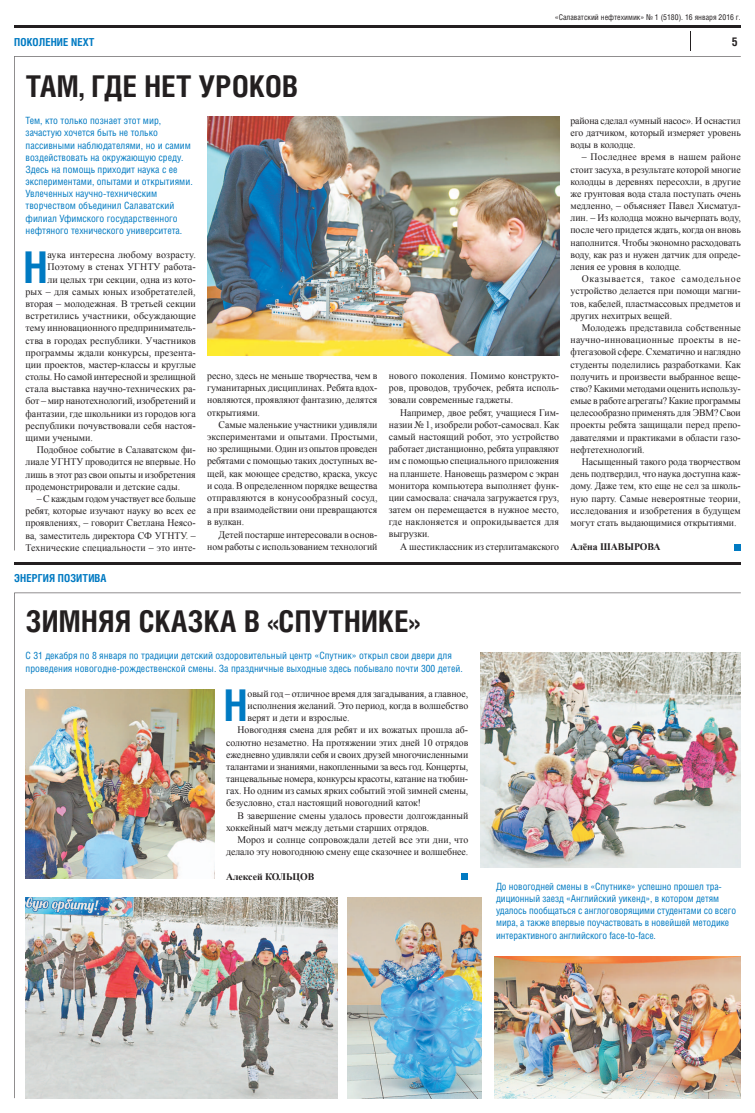
<style>
.page{position:relative;width:755px;height:1113px;background:#fff}
.page>*{position:absolute;margin:0;border:0;box-sizing:border-box;transform-origin:0 0}
.t1{font:700 43.7px "Helios Cond";color:#007ac2}
.t2{font:700 30px "Helios Cond";letter-spacing:.01em;color:#231f20}
.t3{font:700 12px "Helios Cond";color:#231f20}
.t4{font:700 11px "Helios Cond";letter-spacing:.01em;color:#007ac2}
.t5{font:10px/12.2px "Times New Roman";letter-spacing:-.005em;color:#231f20;text-align:justify}
.t6{font:10px/12.2px "Helios Cond";color:#007ac2}
.t7{font:10px "Times New Roman";letter-spacing:.015em;color:#231f20}
.t8{font:700 10px "Times New Roman";letter-spacing:-.005em;color:#231f20}
.t9{font:8px "Helios Cond";color:#231f20}
</style>
<div class="page">
<svg style="left:690px;top:31px;width:1px;height:20px"></svg>
<hr style="left:14px;top:26px;width:726px;height:2px;background:#231f20">
<img style="left:14px;top:56px;width:726px;height:494px">
<img style="left:14px;top:592px;width:726px;height:506px">
<hr style="left:14px;top:563px;width:726px;height:2px;background:#231f20">
<div style="left:733px;top:543px;width:7px;height:7px;background:#007ac2"></div>
<div style="left:461px;top:872px;width:7px;height:7px;background:#007ac2"></div>
<p class="t4" style="left:14px;top:34px;width:82px">поколение NEXT</p>
<p class="t9" style="left:554px;top:12px;width:187px">«Салаватский нефтехимик» № 1 (5180). 16 января 2016 г.</p>
<p class="t3" style="left:731px;top:33px;width:7px">5</p>
<h2 class="t2" style="left:26px;top:66px;width:273px">там, Где нет Уроков</h2>
<p class="t6" style="left:26px;top:114px;width:168px">Тем, кто только познает этот мир, зачастую хочется быть не только пассивными наблюдателями, но и самим воздействовать на окружающую среду.<br>Здесь на помощь приходит наука с ее экспериментами, опытами и открытиями.<br>Увлеченных научно-техническим творчеством объединил Салаватский филиал Уфимского государственного нефтяного технического университета.</p>
<h1 class="t1" style="left:23px;top:237px;width:26px">н</h1>
<p class="t7" style="left:47px;top:248px;width:150px">аука интересна любому возрасту.</p>
<p class="t5" style="left:47px;top:261px;width:150px">Поэтому в стенах УГНТУ работа-</p>
<p class="t5" style="left:47px;top:273px;width:150px">ли целых три секции, одна из кото-</p>
<p class="t5" style="left:26px;top:285px;width:171px">рых – для самых юных изобретателей,</p>
<p class="t5" style="left:26px;top:297px;width:172px">вторая – молодежная. В третьей секции</p>
<p class="t7" style="left:26px;top:309px;width:172px">встретились участники, обсуждающие</p>
<p class="t5" style="left:26px;top:322px;width:172px">тему инновационного предприниматель-</p>
<p class="t5" style="left:26px;top:334px;width:172px">ства в городах республики. Участников</p>
<p class="t5" style="left:26px;top:346px;width:172px">программы ждали конкурсы, презента-</p>
<p class="t5" style="left:26px;top:358px;width:172px">ции проектов, мастер-классы и круглые</p>
<p class="t5" style="left:26px;top:370px;width:172px">столы. Но самой интересной и зрелищной</p>
<p class="t5" style="left:26px;top:383px;width:172px">стала выставка научно-технических ра-</p>
<p class="t5" style="left:26px;top:395px;width:172px">бот – мир нанотехнологий, изобретений и</p>
<p class="t5" style="left:26px;top:407px;width:172px">фантазии, где школьники из городов юга</p>
<p class="t5" style="left:26px;top:419px;width:172px">республики почувствовали себя настоя-</p>
<p class="t5" style="left:26px;top:431px;width:69px">щими учеными.</p>
<p class="t5" style="left:37px;top:443px;width:160px">Подобное событие в Салаватском фи-</p>
<p class="t5" style="left:26px;top:456px;width:172px">лиале УГНТУ проводится не впервые. Но</p>
<p class="t5" style="left:26px;top:468px;width:172px">лишь в этот раз свои опыты и изобретения</p>
<p class="t5" style="left:26px;top:480px;width:156px">продемонстрировали и детские сады.</p>
<p class="t5" style="left:26px;top:492px;width:172px;text-indent:11px">– С каждым годом участвует все больше ребят, которые изучают науку во всех ее проявлениях, – говорит Светлана Неясо&shy;ва, замес титель директора СФ УГНТУ. – Технические специальности – это инте-</p>
<p class="t4" style="left:14px;top:570px;width:94px">ЭнерГия позитива</p>
<p class="t5" style="left:207px;top:369px;width:172px">ресно, здесь не меньше творчества, чем в гуманитарных дисциплинах. Ребята вдох&shy;новляются, проявляют фантазию, делятся открытиями.</p>
<p class="t5" style="left:207px;top:418px;width:172px;text-indent:11px">Самые маленькие участники удивляли экспериментами и опытами. Простыми, но зрелищными. Один из опытов проведен ребятами с помощью таких доступных ве&shy;щей, как моющее средство, краска, уксус и сода. В определенном порядке вещества отправляются в конусообразный сосуд, а при взаимодействии они превращаются в вулкан.</p>
<p class="t5" style="left:207px;top:528px;width:172px;text-align:right">Детей постарше интересовали в основ&shy;ном работы с использованием технологий</p>
<p class="t5" style="left:388px;top:369px;width:172px">нового поколения. Помимо конструкто&shy;ров, проводов, трубочек, ребята исполь&shy;зовали современные гаджеты.</p>
<p class="t5" style="left:388px;top:406px;width:172px;text-indent:11px">Например, двое ребят, учащиеся Гим&shy;назии № 1, изобрели робот-самосвал. Как самый настоящий робот, это устройство работает дистанционно, ребята управляют им с помощью специального приложения на планшете. Нановещь размером с экран монитора компьютера выполняет функ&shy;ции самосвала: сначала загружается груз, затем он перемещается в нужное место, где наклоняется и опрокидывается для выгрузки.</p>
<p class="t5" style="left:400px;top:540px;width:160px">А шестиклассник из стерлитамакского</p>
<p class="t5" style="left:570px;top:114px;width:172px">района сделал «умный насос». И оснастил его датчиком, который измеряет уровень воды в колодце.</p>
<p class="t5" style="left:570px;top:151px;width:172px;text-indent:11px">– Последнее время в нашем районе стоит засуха, в результате которой многие колодцы в деревнях пересохли, в другие же грунтовая вода стала поступать очень медленно, – объясняет Павел Хисматул&shy;лин. – Из колодца можно вычерпать воду, после чего придется ждать, когда он вновь наполнится. Чтобы экономно расходовать воду, как раз и нужен датчик для опреде&shy;ления ее уровня в колодце.</p>
<p class="t5" style="left:570px;top:273px;width:172px;text-indent:11px">Оказывается, такое самодельное устройство делается при помощи магни&shy;тов, кабелей, пластмассовых предметов и других нехитрых вещей.</p>
<p class="t5" style="left:570px;top:321px;width:172px;text-indent:11px">Молодежь представила собственные научно-инновационные проекты в не&shy;фтегазовой сфере. Схематично и наглядно студенты поделились разработками. Как получить и произвести выбранное веще&shy;ство? Какими методами оценить использу&shy;емые в работе агрегаты? Какие программы целесообразно применять для ЭВМ? Свои проекты ребята защищали перед препо&shy;давателями и практиками в области газо&shy;нефтетехнологий.</p>
<p class="t5" style="left:570px;top:455px;width:172px;text-indent:11px">Насыщенный такого рода творчеством день подтвердил, что наука доступна каж&shy;дому. Даже тем, кто еще не сел за школь&shy;ную парту. Самые невероятные теории, исследования и изобретения в будущем могут стать выдающимися открытиями.</p>
<p class="t8" style="left:570px;top:540px;width:91px">Алёна ШАВЫРоВА</p>
<h2 class="t2" style="left:26px;top:601px;width:395px">зимняя сказка в «спУтнике»</h2>
<p class="t6" style="left:26px;top:649px;width:438px">С 31 декабря по 8 января по традиции детский оздоровительный центр «Спутник» открыл свои двери для проведения новогодне-рождественской смены. За праздничные выходные здесь побывало почти 300 детей.</p>
<h1 class="t1" style="left:224px;top:676px;width:25px">н</h1>
<p class="t5" style="left:247px;top:687px;width:222px">овый год – отличное время для загадывания, а главное,</p>
<p class="t5" style="left:247px;top:699px;width:222px">исполнения желаний. Это период, когда в волшебство</p>
<p class="t5" style="left:247px;top:711px;width:103px">верят и дети и взрослые.</p>
<p class="t5" style="left:237px;top:723px;width:232px">Новогодняя смена для ребят и их вожатых прошла аб-</p>
<p class="t5" style="left:226px;top:736px;width:243px">солютно незаметно. На протяжении этих дней 10 отрядов</p>
<p class="t5" style="left:226px;top:748px;width:243px">ежедневно удивляли себя и своих друзей многочисленными</p>
<p class="t5" style="left:226px;top:760px;width:243px">талантами и знаниями, накопленными за весь год. Концерты,</p>
<p class="t5" style="left:226px;top:772px;width:243px">танцевальные номера, конкурсы красоты, катание на тюбин-</p>
<p class="t5" style="left:226px;top:784px;width:243px">гах. Но одним из самых ярких событий этой зимней смены,</p>
<p class="t5" style="left:226px;top:797px;width:196px">безусловно, стал настоящий новогодний каток!</p>
<p class="t5" style="left:237px;top:809px;width:232px">В завершение смены удалось провести долгожданный</p>
<p class="t5" style="left:226px;top:821px;width:204px">хоккейный матч между детьми старших отрядов.</p>
<p class="t5" style="left:237px;top:833px;width:232px">Мороз и солнце сопровождали детей все эти дни, что</p>
<p class="t5" style="left:226px;top:845px;width:243px">делало эту новогоднюю смену еще сказочнее и волшебнее.</p>
<p class="t8" style="left:226px;top:869px;width:89px">Алексей коЛЬЦоВ</p>
<p class="t6" style="left:495px;top:880px;width:241px">До новогодней смены в «Спутнике» успешно прошел тра&shy;диционный заезд «Английский уикенд», в котором детям удалось пообщаться с англоговорящими студентами со всего мира, а также впервые поучаствовать в новейшей методике интерактивного английского face-to-face.</p>
</div>
